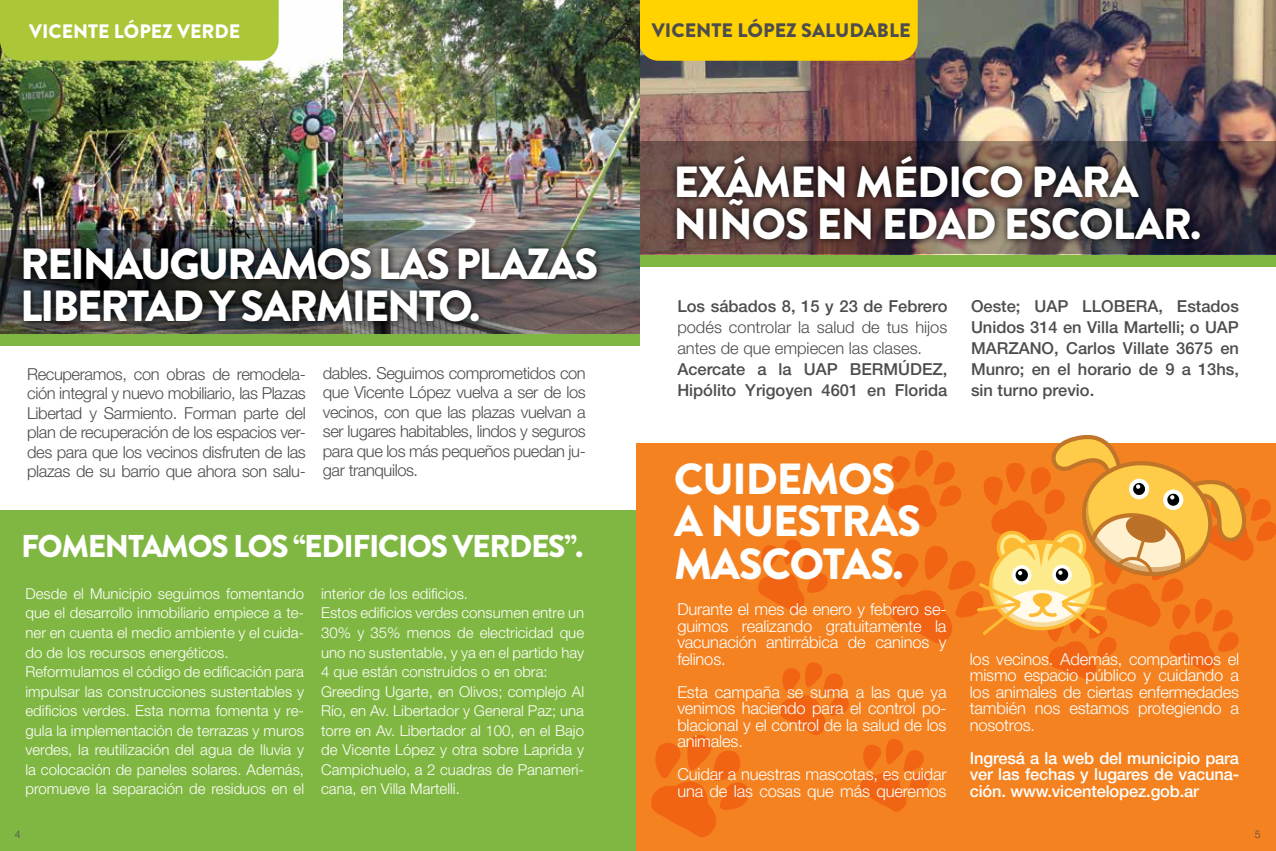
<style>
.page{position:relative;width:1276px;height:851px;background:#fff}
.page>*{position:absolute;margin:0;border:0;box-sizing:border-box;transform-origin:0 0}
.t1{font:900 43.5px/42px "Brandon Grotesque";letter-spacing:-.025em;color:#fff}
.t2{font:900 43.5px/42px "Brandon Grotesque";letter-spacing:-.05em;color:#fff}
.t3{font:900 31.5px "Brandon Grotesque";letter-spacing:-.04em;color:#fff}
.t4{font:900 19.5px "Brandon Grotesque";color:#4d4d4f}
.t5{font:900 19.5px "Brandon Grotesque";color:#fff}
.t6{font:300 16.5px/16.5px "Helvetica Neue LT Std";letter-spacing:-.01em;color:#fff;text-align:justify}
.t7{font:300 16.5px/19.5px "Helvetica Neue LT Std";letter-spacing:-.025em;color:#4d4d4f;text-align:justify}
.t8{font:500 16.5px/21px "Helvetica Neue LT Std";color:#4d4d4f}
.t9{font:500 16.5px/16.5px "Helvetica Neue LT Std";letter-spacing:-.01em;color:#fff;text-align:justify}
.t10{font:300 16.5px/21px "Helvetica Neue LT Std";color:#4d4d4f}
.t11{font:300 15px/19.5px "Helvetica Neue LT Std";color:#fff}
.t12{font:300 10.5px "Helvetica Neue LT Std";color:#4d4d4f}
</style>
<div class="page">
<div style="left:0;top:511px;width:637px;height:339px;background:#80b742"></div>
<img style="left:640px;top:0;width:636px;height:255px">
<svg style="left:640px;top:142px;width:636px;height:112px;background:#514042"></svg>
<svg style="left:669px;top:148px;width:538px;height:99px;background:#3e2f30"></svg>
<div style="left:638px;top:255px;width:638px;height:12px;background:#80b742"></div>
<div style="left:637px;top:443px;width:639px;height:407px;background:#f58220"></div>
<div style="left:640px;top:0;width:278px;height:61px;background:#ffd200"></div>
<svg style="left:651px;top:735px;width:98px;height:102px"></svg>
<svg style="left:860px;top:739px;width:70px;height:73px"></svg>
<svg style="left:758px;top:539px;width:70px;height:73px"></svg>
<svg style="left:779px;top:662px;width:70px;height:73px"></svg>
<svg style="left:888px;top:434px;width:388px;height:246px"></svg>
<img style="left:342px;top:0;width:298px;height:230px">
<img style="left:0;top:56px;width:342px;height:174px">
<div style="left:0;top:0;width:279px;height:61px;background:#abc738"></div>
<img style="left:0;top:230px;width:640px;height:104px">
<svg style="left:16px;top:240px;width:588px;height:90px;background:#353434"></svg>
<div style="left:0;top:334px;width:640px;height:12px;background:#80b742"></div>
<h3 class="t5" style="left:29px;top:17px;width:212px">VICENTE LÓPEZ VERDE</h3>
<h1 class="t2" style="left:20px;top:244px;width:580px">REINAUGURAMOS LAS PLAZAS<br>LIBERTAD Y SARMIENTO.</h1>
<p class="t7" style="left:27px;top:364px;width:280px">Recuperamos, con obras de remodela&shy;ción integral y nuevo mobiliario, las Plazas Libertad y Sarmiento. Forman parte del plan de recuperación de los espacios ver&shy;des para que los vecinos disfruten de las plazas de su barrio que ahora son salu-</p>
<p class="t7" style="left:323px;top:363px;width:264px">dables. Seguimos comprometidos con que Vicente López vuelva a ser de los vecinos, con que las plazas vuelvan a ser lugares habitables, lindos y seguros para que los más pequeños puedan ju&shy;gar tranquilos.</p>
<h2 class="t3" style="left:21px;top:524px;width:563px">FOMENTAMOS LOS “EDIFICIOS VERDES”.</h2>
<p class="t11" style="left:26px;top:583px;width:280px">Desde el Municipio seguimos fomentando que el desarrollo inmobiliario empiece a te&shy;ner en cuenta el medio ambiente y el cuida&shy;do de los recursos energéticos.<br>Reformulamos el código de edificación para impulsar las construcciones sustentables y edificios verdes. Esta norma fomenta y re&shy;gula la implementación de terrazas y muros verdes, la reutilización del agua de lluvia y la colocación de paneles solares. Además, promueve la separación de residuos en el</p>
<p class="t11" style="left:321px;top:583px;width:264px">interior de los edificios.<br>Estos edificios verdes consumen entre un 30% y 35% menos de electricidad que uno no sustentable, y ya en el partido hay 4 que están construidos o en obra:<br>Greeding Ugarte, en Olivos; complejo Al Río, en Av. Libertador y General Paz; una torre en Av. Libertador al 100, en el Bajo de Vicente López y otra sobre Laprida y Campichuelo, a 2 cuadras de Panameri&shy;cana, en Villa Martelli.</p>
<h3 class="t4" style="left:652px;top:17px;width:260px">VICENTE LÓPEZ SALUDABLE</h3>
<h1 class="t1" style="left:673px;top:161px;width:529px">EXÁMEN MÉDICO PARA<br>NIÑOS EN EDAD ESCOLAR.</h1>
<p class="t8" style="left:677px;top:295px;width:272px">Los sábados 8, 15 y 23 de Febrero</p>
<p class="t10" style="left:677px;top:316px;width:272px">podés controlar la salud de tus hijos antes de que empiecen las clases.</p>
<p class="t8" style="left:677px;top:358px;width:272px">Acercate a la UAP BERMÚDEZ,<br>Hipólito Yrigoyen 4601 en Florida</p>
<p class="t8" style="left:971px;top:295px;width:269px;text-align:justify">Oeste; UAP LLOBERA, Estados Unidos 314 en Villa Martelli; o UAP MARZANO, Carlos Villate 3675 en Munro; en el horario de 9 a 13hs, sin turno previo.</p>
<h1 class="t1" style="left:674px;top:459px;width:248px">CUIDEMOS<br>A NUESTRAS<br>MASCOTAS.</h1>
<p class="t6" style="left:677px;top:600px;width:271px">Durante el mes de enero y febrero se&shy;guimos realizando gratuitamente la vacunación antirrábica de caninos y felinos.</p>
<p class="t6" style="left:677px;top:683px;width:271px">Esta campaña se suma a las que ya venimos haciendo para el control po&shy;blacional y el control de la salud de los animales.</p>
<p class="t6" style="left:677px;top:765px;width:271px">Cuidar a nuestras mascotas, es cuidar una de las cosas que más queremos</p>
<p class="t6" style="left:969px;top:650px;width:271px">los vecinos. Además, compartimos el mismo espacio público y cuidando a los animales de ciertas enfermedades también nos estamos protegiendo a nosotros.</p>
<p class="t9" style="left:969px;top:749px;width:271px">Ingresá a la web del municipio para ver las fechas y lugares de vacuna&shy;ción. www.vicentelopez.gob.ar</p>
<p class="t12" style="left:15px;top:828px;width:7px">4</p>
<p class="t12" style="left:1254px;top:828px;width:7px">5</p>
</div>
